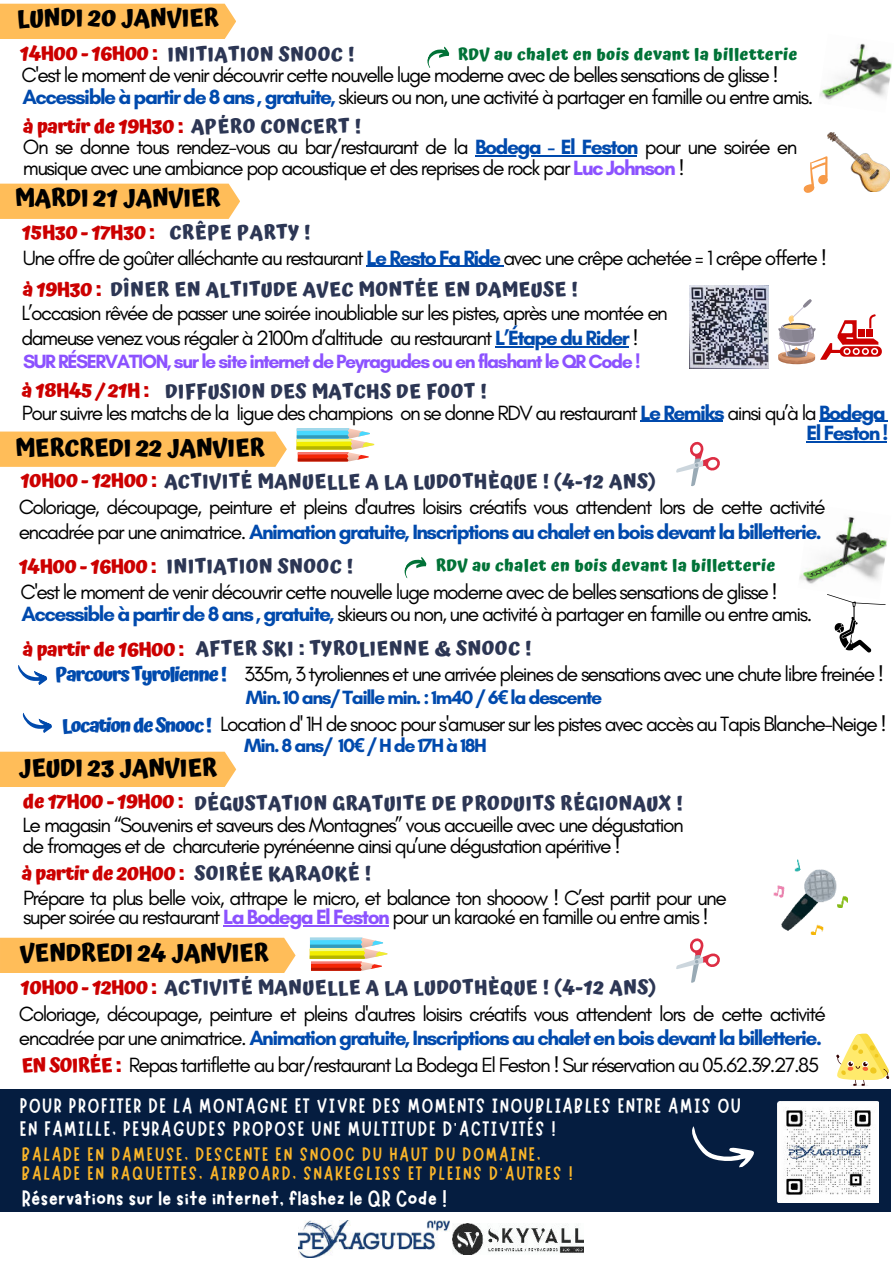
<style>
.page{position:relative;width:894px;height:1264px;background:#fff}
.page>*{position:absolute;margin:0;border:0;box-sizing:border-box;transform-origin:0 0}
.t1{font:700 24px "Atma";letter-spacing:-.01em;color:#000}
.t2{font:24px "Marykate";color:#fff}
.t3{font:21px/21.3px "Glacial Indifference";letter-spacing:-.07em;color:#000}
.t4{font:21px/22.5px "Marykate";letter-spacing:.07em;color:#fff}
.t5{font:700 21px "Glacial Indifference";letter-spacing:-.07em;color:#004aad}
.t6{font:700 19.5px "Atma";letter-spacing:.025em;color:#2c3654}
.t7{font:19.5px/19.2px "Marykate";letter-spacing:.09em;color:#fab529}
.t8{font:700 19.5px "Glacial Indifference";letter-spacing:-.07em;color:#8c52ff}
.t9{font:700 19.5px "Glacial Indifference";letter-spacing:-.07em;color:#004aad}
.t10{font:700 19.5px "Atma";letter-spacing:-.005em;color:#c00}
.t11{font:700 19.5px "Atma";letter-spacing:.025em;color:#c00}
.t12{font:700 19.5px "Atma";letter-spacing:-.07em;color:#004aad}
.t13{font:700 16.5px "Atma";letter-spacing:.025em;color:#017237}
.s1{color:#c00}
.s2{font-weight:700;color:#004aad}
.s3{color:#2c3654}
.s4{font-weight:700;color:#8c52ff}
.s5{font-family:"Noto Sans"}
.s6{font-family:"Atma";font-weight:700;font-size:19.5px;color:#004aad}
.s7{font-family:"Atma";font-weight:700;font-size:19.5px;color:#c00}
</style>
<div class="page">
<div style="left:0;top:751px;width:236px;height:36px;background:#ffbd59"></div>
<div style="left:0;top:937px;width:295px;height:36px;background:#ffbd59"></div>
<svg style="left:836px;top:1033px;width:52px;height:53px"></svg>
<img style="left:298px;top:1220px;width:151px;height:37px">
<img style="left:453px;top:1223px;width:130px;height:31px">
<svg style="left:676px;top:938px;width:44px;height:44px"></svg>
<svg style="left:0;top:431px;width:287px;height:36px;background:#ffbf5f"></svg>
<svg style="left:404px;top:557px;width:22px;height:21px"></svg>
<svg style="left:834px;top:599px;width:51px;height:53px"></svg>
<svg style="left:18px;top:665px;width:29px;height:20px"></svg>
<svg style="left:23px;top:712px;width:29px;height:21px"></svg>
<svg style="left:309px;top:937px;width:78px;height:33px"></svg>
<div style="left:0;top:184px;width:240px;height:35px;background:#ffbd59"></div>
<img style="left:799px;top:517px;width:89px;height:82px">
<img style="left:689px;top:286px;width:78px;height:82px">
<svg style="left:778px;top:299px;width:103px;height:65px"></svg>
<hr style="left:366px;top:266px;width:137px;height:1px;background:#004aad">
<hr style="left:495px;top:346px;width:133px;height:1px;background:#004aad">
<hr style="left:475px;top:155px;width:162px;height:1px;background:#004aad">
<img style="left:827px;top:132px;width:62px;height:59px">
<svg style="left:803px;top:156px;width:24px;height:37px"></svg>
<img style="left:819px;top:43px;width:73px;height:57px">
<svg style="left:427px;top:46px;width:22px;height:22px"></svg>
<div style="left:0;top:4px;width:236px;height:35px;background:#ffbd59"></div>
<hr style="left:640px;top:421px;width:83px;height:1px;background:#004aad">
<hr style="left:818px;top:421px;width:66px;height:1px;background:#004aad">
<img style="left:773px;top:859px;width:74px;height:75px">
<hr style="left:223px;top:925px;width:165px;height:1px;background:#8c52ff">
<hr style="left:806px;top:441px;width:80px;height:1px;background:#004aad">
<svg style="left:676px;top:441px;width:44px;height:45px"></svg>
<svg style="left:296px;top:428px;width:78px;height:33px"></svg>
<div style="left:0;top:1089px;width:890px;height:123px;background:#051d40"></div>
<img style="left:777px;top:1101px;width:101px;height:101px">
<svg style="left:692px;top:1126px;width:62px;height:41px"></svg>
<p class="t1" style="left:17px;top:4px;width:203px">LUNDI 20 JANVIER</p>
<p class="t6" style="left:20px;top:43px;width:336px"><span class="s1">14H00 - 16H00 :</span> INITIATION SNOOC !</p>
<p class="t13" style="left:457px;top:44px;width:341px">RDV au chalet en bois devant la billetterie</p>
<p class="t3" style="left:22px;top:65px;width:793px;line-height:21.8px">C'est le moment de venir découvrir cette nouvelle luge moderne avec de belles sensations de glisse !<br><span class="s2">Accessible à partir de 8 ans , gratuite,</span> skieurs ou non, une activité à partager en famille ou entre amis.</p>
<p class="t10" style="left:23px;top:115px;width:339px">à partir de 19H30 : <span class="s3">APÉRO CONCERT !</span></p>
<p class="t3" style="left:23px;top:137px;width:775px">On se donne tous rendez-vous au bar/restaurant de la <span class="s2">Bodega - El Feston</span> pour une soirée en musique avec une ambiance pop acoustique et des reprises de rock par <span class="s4">Luc Johnson</span> !</p>
<p class="t1" style="left:15px;top:184px;width:207px">MARDI 21 JANVIER</p>
<p class="t10" style="left:22px;top:220px;width:290px">15H30 - 17H30 : <span class="s3">CRÊPE PARTY !</span></p>
<p class="t3" style="left:23px;top:247px;width:805px">Une offre de goûter alléchante au restaurant <span class="s2">Le Resto Fa Ride</span> avec une crêpe achetée = 1 crêpe offerte !</p>
<p class="t6" style="left:23px;top:278px;width:556px"><span class="s1">à 19H30 :</span> DÎNER EN ALTITUDE AVEC MONTÉE EN DAMEUSE !</p>
<p class="t3" style="left:21px;top:300px;width:648px;line-height:25.8px">L’occasion rêvée de passer une soirée inoubliable sur les pistes, après une montée en dameuse venez vous régaler à 2100m d’altitude au restaurant <span class="s2">L’Étape du Rider</span> !</p>
<p class="t8" style="left:23px;top:349px;width:618px">SUR RÉSERVATION, sur le site internet de Peyragudes ou en flashant le QR Code !</p>
<p class="t6" style="left:22px;top:380px;width:466px"><span class="s1">à 18H45 / 21H :</span> DIFFUSION DES MATCHS DE FOOT !</p>
<p class="t3" style="left:22px;top:402px;width:865px">Pour suivre les matchs de la ligue des champions on se donne RDV au restaurant <span class="s2">Le Remiks</span> ainsi qu’à la <span class="s2">Bodega</span></p>
<p class="t5" style="left:806px;top:420px;width:83px">El Feston !</p>
<p class="t1" style="left:15px;top:433px;width:251px">MERCREDI 22 JANVIER</p>
<p class="t6" style="left:20px;top:469px;width:638px"><span class="s1">10H00 - 12H00 :</span> ACTIVITÉ MANUELLE A LA LUDOTHÈQUE ! (4-12 ANS)</p>
<p class="t3" style="left:19px;top:495px;width:808px;line-height:24.8px">Coloriage, découpage, peinture et pleins d'autres loisirs créatifs vous attendent lors de cette activité encadrée par une animatrice. <span class="s2">Animation gratuite, Inscriptions au chalet en bois devant la billetterie.</span></p>
<p class="t6" style="left:19px;top:555px;width:336px"><span class="s1">14H00 - 16H00 :</span> INITIATION SNOOC !</p>
<p class="t3" style="left:21px;top:582px;width:793px;line-height:21.8px">C'est le moment de venir découvrir cette nouvelle luge moderne avec de belles sensations de glisse !<br><span class="s2">Accessible à partir de 8 ans , gratuite,</span> skieurs ou non, une activité à partager en famille ou entre amis.</p>
<p class="t13" style="left:435px;top:556px;width:341px">RDV au chalet en bois devant la billetterie</p>
<p class="t6" style="left:23px;top:637px;width:510px"><span class="s1">à partir de 16H00 :</span> AFTER SKI : TYROLIENNE &amp; SNOOC !</p>
<p class="t12" style="left:55px;top:663px;width:173px">Parcours Tyrolienne !</p>
<p class="t3" style="left:244px;top:663px;width:641px">335m, 3 tyroliennes et une arrivée pleines de sensations avec une chute libre freinée !</p>
<p class="t9" style="left:246px;top:685px;width:358px">Min. 10 ans/ Taille min. : 1m40 / 6<span class="s5">€</span> la descente</p>
<p class="t3" style="left:62px;top:713px;width:826px"><span class="s6">Location de Snooc !</span> Location d' 1H de snooc pour s'amuser sur les pistes avec accès au Tapis Blanche-Neige !</p>
<p class="t9" style="left:244px;top:733px;width:244px">Min. 8 ans/ 10<span class="s5">€</span> / H de 17H à 18H</p>
<p class="t1" style="left:19px;top:753px;width:199px">JEUDI 23 JANVIER</p>
<p class="t6" style="left:23px;top:791px;width:661px"><span class="s1">de 17H00 - 19H00 :</span> DÉGUSTATION GRATUITE DE PRODUITS RÉGIONAUX !</p>
<p class="t3" style="left:22px;top:814px;width:662px">Le magasin “Souvenirs et saveurs des Montagnes” vous accueille avec une dégustation de fromages et de charcuterie pyrénéenne ainsi qu’une dégustation apéritive !</p>
<p class="t11" style="left:21px;top:861px;width:351px">à partir de 20H00 : <span class="s3">SOIRÉE KARAOKÉ !</span></p>
<p class="t3" style="left:23px;top:888px;width:705px;line-height:19.2px">Prépare ta plus belle voix, attrape le micro, et balance ton shooow ! C’est partit pour une super soirée au restaurant <span class="s4">La Bodega El Feston</span> pour un karaoké en famille ou entre amis !</p>
<p class="t1" style="left:20px;top:938px;width:250px">VENDREDI 24 JANVIER</p>
<p class="t6" style="left:21px;top:976px;width:638px"><span class="s1">10H00 - 12H00 :</span> ACTIVITÉ MANUELLE A LA LUDOTHÈQUE ! (4-12 ANS)</p>
<p class="t3" style="left:19px;top:1001px;width:808px;line-height:24.8px">Coloriage, découpage, peinture et pleins d'autres loisirs créatifs vous attendent lors de cette activité encadrée par une animatrice. <span class="s2">Animation gratuite, Inscriptions au chalet en bois devant la billetterie.</span></p>
<p class="t3" style="left:21px;top:1054px;width:799px"><span class="s7">EN SOIRÉE :</span> Repas tartiflette au bar/restaurant La Bodega El Feston ! Sur réservation au 05.62.39.27.85</p>
<p class="t4" style="left:20px;top:1093px;width:722px">POUR PROFITER DE LA MONTAGNE ET VIVRE DES MOMENTS INOUBLIABLES ENTRE AMIS OU<br>EN FAMILLE, PEYRAGUDES PROPOSE UNE MULTITUDE D'ACTIVITÉS !</p>
<p class="t7" style="left:22px;top:1143px;width:552px">BALADE EN DAMEUSE, DESCENTE EN SNOOC DU HAUT DU DOMAINE,<br>BALADE EN RAQUETTES, AIRBOARD, SNAKEGLISS ET PLEINS D'AUTRES !</p>
<p class="t2" style="left:22px;top:1183px;width:426px">Réservations sur le site internet, flashez le QR Code !</p>
</div>
